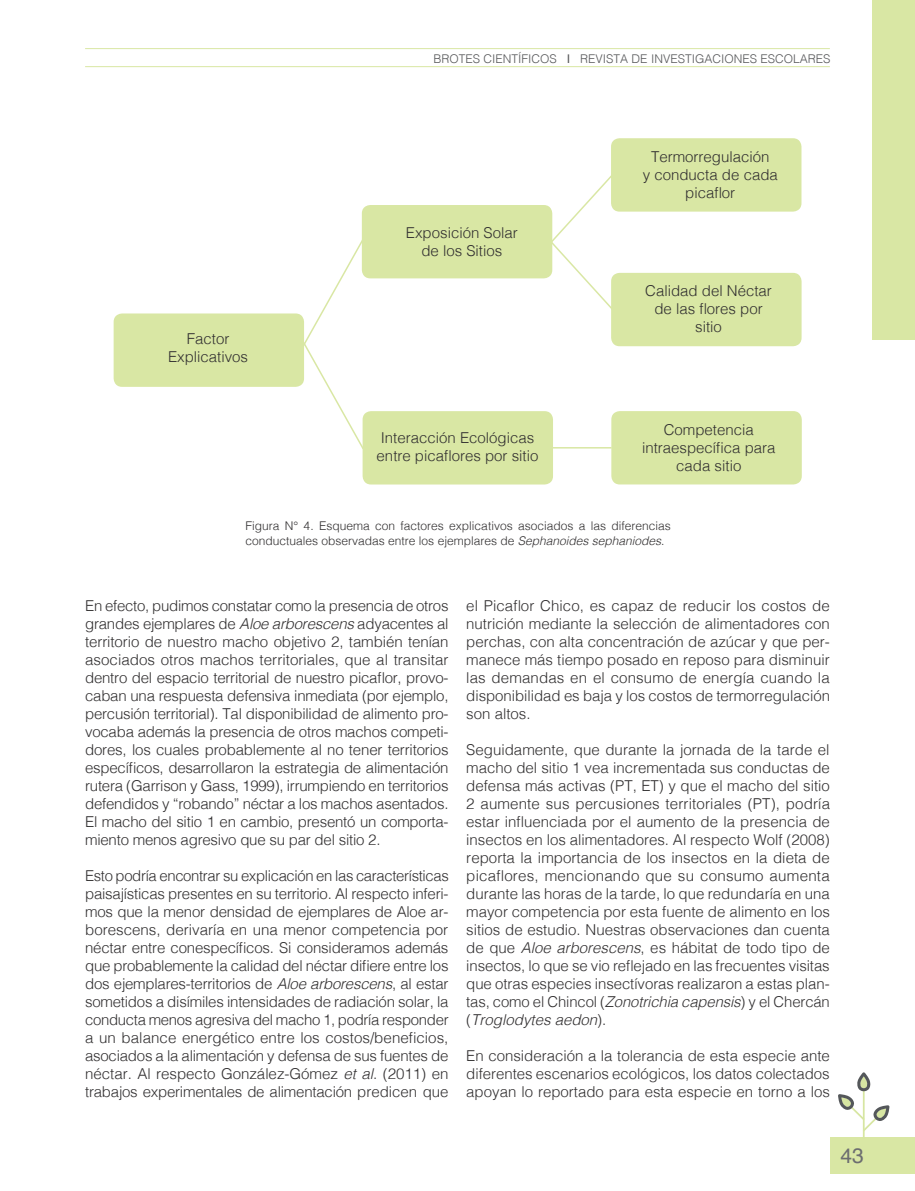
<style>
.page{position:relative;width:915px;height:1191px;background:#fff}
.page>*{position:absolute;margin:0;border:0;box-sizing:border-box;transform-origin:0 0}
.t1{font:21px "Helvetica";color:#57585a}
.contenidos{font:300 15px/18px "Helvetica";color:#312f30;text-align:justify}
.pie_de_foto{font:300 12px/15px "Helvetica";color:#312f30}
.t2{font:300 12px "Helvetica";color:#57585a}
.s1{font-weight:400}
.s2{font-style:italic}
.s3{color:#6c6d70}
</style>
<div class="page">
<div style="left:829px;top:1137px;width:85px;height:37px;background:#d9e7a4"></div>
<svg style="left:838px;top:1072px;width:51px;height:65px"></svg>
<div style="left:872px;top:0;width:42px;height:339px;background:#d9e7a4"></div>
<hr style="left:85px;top:48px;width:744px;height:1px;background:#d9e7a4">
<hr style="left:85px;top:66px;width:744px;height:1px;background:#d9e7a4">
<div style="left:114px;top:313px;width:190px;height:74px;background:#d9e7a4;border-radius:9px"></div>
<div style="left:362px;top:205px;width:190px;height:73px;background:#d9e7a4;border-radius:9px"></div>
<div style="left:362px;top:411px;width:191px;height:73px;background:#d9e7a4;border-radius:9px"></div>
<svg style="left:301px;top:238px;width:64px;height:213px"></svg>
<div style="left:610px;top:138px;width:191px;height:74px;background:#d9e7a4;border-radius:9px"></div>
<div style="left:611px;top:273px;width:190px;height:73px;background:#d9e7a4;border-radius:9px"></div>
<hr style="left:551px;top:447px;width:60px;height:1px;background:#d9e7a4">
<div style="left:611px;top:411px;width:190px;height:73px;background:#d9e7a4;border-radius:9px"></div>
<svg style="left:541px;top:159px;width:93px;height:174px"></svg>
<p class="t2" style="left:433px;top:48px;width:398px">BROTES CIENTÍFICOS <span class="s1">I</span> REVISTA DE INVESTIGACIONES ESCOLARES</p>
<p class="contenidos" style="left:187px;top:329px;width:44px">Factor</p>
<p class="contenidos" style="left:168px;top:347px;width:82px">Explicativos</p>
<p class="contenidos" style="left:406px;top:223px;width:113px">Exposición Solar</p>
<p class="contenidos" style="left:421px;top:241px;width:82px">de los Sitios</p>
<p class="contenidos" style="left:380px;top:428px;width:155px">Interacción Ecológicas</p>
<p class="contenidos" style="left:376px;top:446px;width:163px">entre picaflores por sitio</p>
<p class="contenidos" style="left:650px;top:147px;width:120px">Termorregulación</p>
<p class="contenidos" style="left:642px;top:165px;width:137px">y conducta de cada</p>
<p class="contenidos" style="left:685px;top:183px;width:52px">picaflor</p>
<p class="contenidos" style="left:645px;top:281px;width:128px">Calidad del Néctar</p>
<p class="contenidos" style="left:654px;top:299px;width:110px">de las flores por</p>
<p class="contenidos" style="left:695px;top:317px;width:28px">sitio</p>
<p class="contenidos" style="left:663px;top:419px;width:92px">Competencia</p>
<p class="contenidos" style="left:641px;top:437px;width:135px">intraespecífica para</p>
<p class="contenidos" style="left:676px;top:455px;width:67px">cada sitio</p>
<p class="pie_de_foto" style="left:245px;top:517px;width:427px">Figura N° 4. Esquema con factores explicativos asociados a las diferencias conductuales observadas entre los ejemplares de <span class="s2">Sephanoides sephaniodes</span>.</p>
<p class="contenidos" style="left:85px;top:595px;width:365px">En efecto, pudimos constatar como la presencia de otros grandes ejemplares de <span class="s2">Aloe arborescens</span> adyacentes al territorio de nuestro macho objetivo 2, también tenían asociados otros machos territoriales, que al transitar dentro del espacio territorial de nuestro picaflor, provo&shy;caban una respuesta defensiva inmediata (por ejemplo, percusión territorial). Tal disponibilidad de alimento pro&shy;vocaba además la presencia de otros machos competi&shy;dores, los cuales probablemente al no tener territorios específicos, desarrollaron la estrategia de alimentación rutera (Garrison y Gass, 1999), irrumpiendo en territorios defendidos y “robando” néctar a los machos asentados.<br>El macho del sitio 1 en cambio, presentó un comporta&shy;miento menos agresivo que su par del sitio 2.</p>
<p class="contenidos" style="left:85px;top:865px;width:365px">Esto podría encontrar su explicación en las características paisajísticas presentes en su territorio. Al respecto inferi&shy;mos que la menor densidad de ejemplares de Aloe ar&shy;borescens, derivaría en una menor competencia por néctar entre conespecíficos. Si consideramos además que probablemente la calidad del néctar difiere entre los dos ejemplares-territorios de <span class="s2">Aloe arborescens</span>, al estar sometidos a disímiles intensidades de radiación solar, la conducta menos agresiva del macho 1, podría responder a un balance energético entre los costos/beneficios, asociados a la alimentación y defensa de sus fuentes de néctar. Al respecto González-Gómez <span class="s2">et al</span>. (2011) en trabajos experimentales de alimentación predicen que</p>
<p class="contenidos" style="left:466px;top:595px;width:365px">el Picaflor Chico, es capaz de reducir los costos de nutrición mediante la selección de alimentadores con perchas, con alta concentración de azúcar y que per&shy;manece más tiempo posado en reposo para disminuir las demandas en el consumo de energía cuando la disponibilidad es baja y los costos de termorregulación son altos.</p>
<p class="contenidos" style="left:466px;top:739px;width:365px">Seguidamente, que durante la jornada de la tarde el macho del sitio 1 vea incrementada sus conductas de defensa más activas (PT, ET) y que el macho del sitio 2 aumente sus percusiones territoriales (PT), podría estar influenciada por el aumento de la presencia de insectos en los alimentadores. Al respecto Wolf (2008) reporta la importancia de los insectos en la dieta de picaflores, mencionando que su consumo aumenta durante las horas de la tarde, lo que redundaría en una mayor competencia por esta fuente de alimento en los sitios de estudio. Nuestras observaciones dan cuenta de que <span class="s2">Aloe arborescens</span>, es hábitat de todo tipo de insectos, lo que se vio reflejado en las frecuentes visitas que otras especies insectívoras realizaron a estas plan&shy;tas, como el Chincol (<span class="s2">Zonotrichia capensis</span>) y el Chercán (<span class="s2">Troglodytes aedon</span>).</p>
<p class="contenidos" style="left:466px;top:1045px;width:365px">En consideración a la tolerancia de esta especie ante diferentes escenarios ecológicos, los datos colectados apoyan lo reportado para esta especie en torno a los</p>
<h1 class="t1" style="left:834px;top:1139px;width:30px">43<span class="s3">43</span></h1>
</div>
